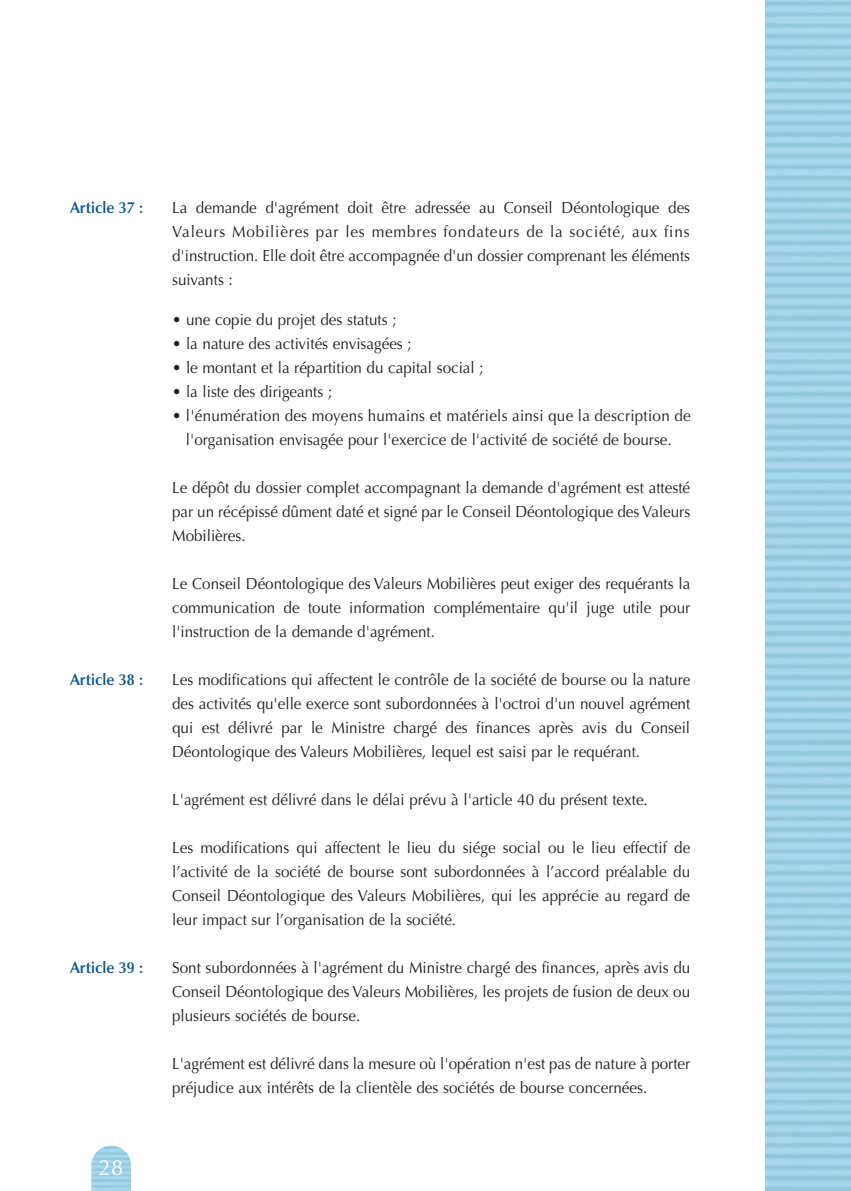
<style>
.page{position:relative;width:851px;height:1191px;background:#fff}
.page>*{position:absolute;margin:0;border:0;box-sizing:border-box;transform-origin:0 0}
.t1{font:22px "Optima";color:#fff}
.t2{font:16px/24px "Optima";color:#231f20;text-align:justify;scale:.95 1}
.t3{font:600 16px "Optima";color:#01509f;scale:.95 1}
</style>
<div class="page">
<img style="left:91px;top:1145px;width:40px;height:46px">
<p class="t3" style="left:70px;top:201px;width:78px">Article 37 :</p>
<p class="t2" style="left:172px;top:197px;width:546px">La demande d'agrément doit être adressée au Conseil Déontologique des Valeurs Mobilières par les membres fondateurs de la société, aux fins d'instruction. Elle doit être accompagnée d'un dossier comprenant les éléments suivants :</p>
<p class="t2" style="left:172px;top:309px;width:238px">• une copie du projet des statuts ;</p>
<p class="t2" style="left:172px;top:333px;width:253px">• la nature des activités envisagées ;</p>
<p class="t2" style="left:172px;top:357px;width:329px">• le montant et la répartition du capital social ;</p>
<p class="t2" style="left:172px;top:381px;width:170px">• la liste des dirigeants ;</p>
<p class="t2" style="left:172px;top:405px;width:547px;text-align:center">• l'énumération des moyens humains et matériels ainsi que la description de l'organisation envisagée pour l'exercice de l'activité de société de bourse.</p>
<p class="t2" style="left:172px;top:477px;width:547px">Le dépôt du dossier complet accompagnant la demande d'agrément est attesté par un récépissé dûment daté et signé par le Conseil Déontologique des Valeurs Mobilières.</p>
<p class="t2" style="left:172px;top:573px;width:547px">Le Conseil Déontologique des Valeurs Mobilières peut exiger des requérants la communication de toute information complémentaire qu'il juge utile pour l'instruction de la demande d'agrément.</p>
<p class="t3" style="left:70px;top:673px;width:78px">Article 38 :</p>
<p class="t2" style="left:172px;top:669px;width:547px">Les modifications qui affectent le contrôle de la société de bourse ou la nature des activités qu'elle exerce sont subordonnées à l'octroi d'un nouvel agrément qui est délivré par le Ministre chargé des finances après avis du Conseil Déontologique des Valeurs Mobilières, lequel est saisi par le requérant.</p>
<p class="t2" style="left:172px;top:789px;width:502px">L'agrément est délivré dans le délai prévu à l'article 40 du présent texte.</p>
<p class="t2" style="left:172px;top:837px;width:547px">Les modifications qui affectent le lieu du siége social ou le lieu effectif de l’activité de la société de bourse sont subordonnées à l’accord préalable du Conseil Déontologique des Valeurs Mobilières, qui les apprécie au regard de leur impact sur l’organisation de la société.</p>
<p class="t3" style="left:70px;top:961px;width:78px">Article 39 :</p>
<p class="t2" style="left:172px;top:957px;width:547px">Sont subordonnées à l'agrément du Ministre chargé des finances, après avis du Conseil Déontologique des Valeurs Mobilières, les projets de fusion de deux ou plusieurs sociétés de bourse.</p>
<p class="t2" style="left:172px;top:1053px;width:546px">L'agrément est délivré dans la mesure où l'opération n'est pas de nature à porter préjudice aux intérêts de la clientèle des sociétés de bourse concernées.</p>
<h1 class="t1" style="left:99px;top:1158px;width:26px">28</h1>
</div>
